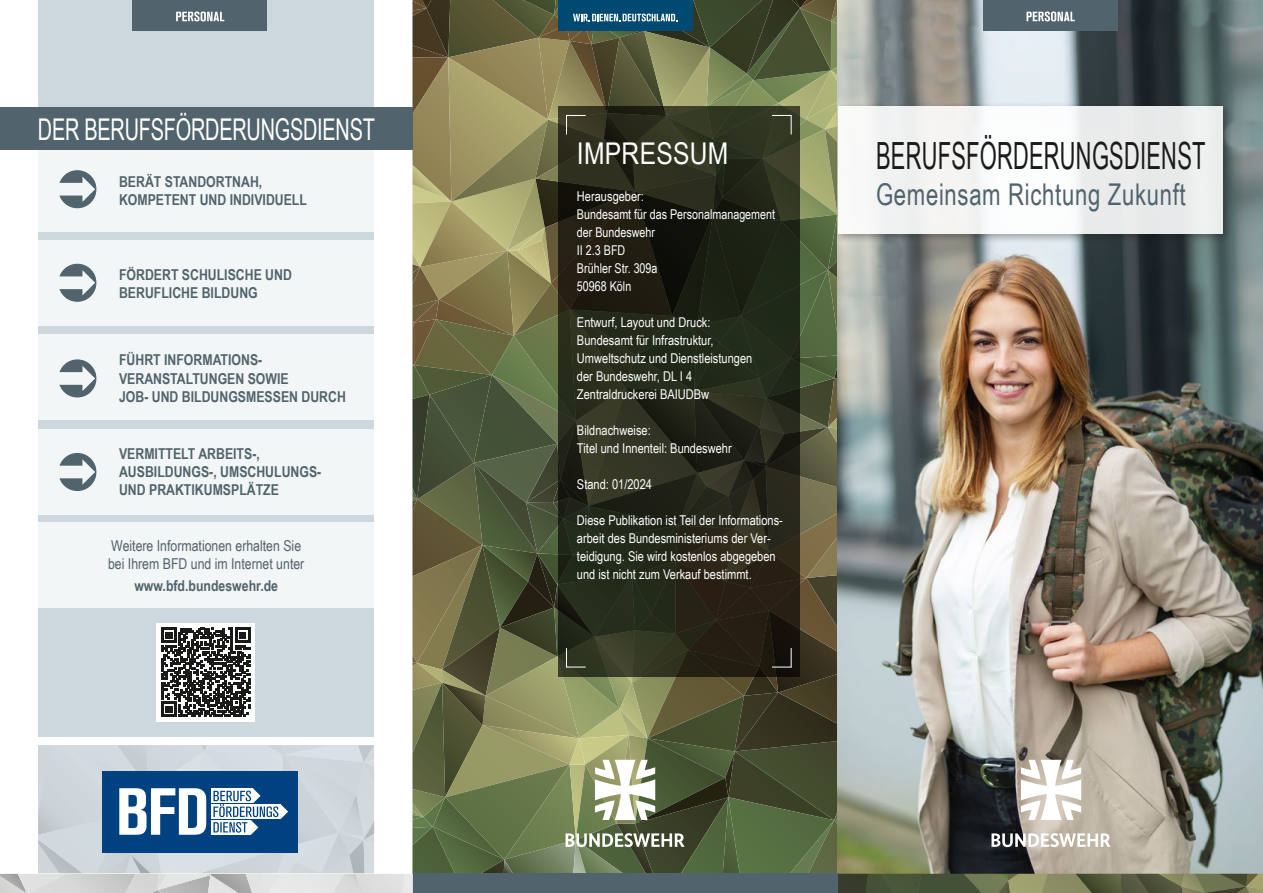
<style>
.page{position:relative;width:1263px;height:893px;background:#fff}
.page>*{position:absolute;margin:0;border:0;box-sizing:border-box;transform-origin:0 0}
.t1{font:37.5px "Arial Narrow";letter-spacing:.01em;color:#1a1a18;scale:.71 1}
.Headlines_Zwischenhe{font:30px "Arial Narrow";letter-spacing:-.01em;color:#fff;scale:.81 1}
.t2{font:30px "Arial Narrow";letter-spacing:.025em;color:#51636c;scale:.9 1}
.Headlines_Zwischenhe-2{font:30px "Arial Narrow";letter-spacing:.01em;color:#fff}
.Absatzformat_1{font:700 15px/18px "Arial Narrow";color:#51636c}
.Absatzformat_1-2{font:15px/18px "Arial Narrow";color:#51636c}
.t3{font:13.5px/18px "Arial Narrow";color:#fff}
</style>
<div class="page">
<img style="left:0;top:0;width:1263px;height:893px">
<p class="Headlines_Zwischenhe" style="left:38px;top:107px;width:418px">DER BERUFSFÖRDERUNGSDIENST</p>
<p class="Absatzformat_1" style="left:119px;top:172px;width:189px">BERÄT STANDORTNAH,<br>KOMPETENT UND INDIVIDUELL</p>
<p class="Absatzformat_1" style="left:119px;top:265px;width:174px">FÖRDERT SCHULISCHE UND<br>BERUFLICHE BILDUNG</p>
<p class="Absatzformat_1" style="left:119px;top:350px;width:228px">FÜHRT INFORMATIONS-<br>VERANSTALTUNGEN SOWIE<br>JOB- UND BILDUNGSMESSEN DURCH</p>
<p class="Absatzformat_1" style="left:119px;top:444px;width:204px">VERMITTELT ARBEITS-,<br>AUSBILDUNGS-, UMSCHULUNGS-<br>UND PRAKTIKUMSPLÄTZE</p>
<p class="Absatzformat_1-2" style="left:108px;top:536px;width:198px">Weitere Informationen erhalten Sie bei Ihrem BFD und im Internet unter</p>
<p class="Absatzformat_1" style="left:134px;top:576px;width:145px">www.bfd.bundeswehr.de</p>
<p class="Headlines_Zwischenhe-2" style="left:577px;top:132px;width:153px">IMPRESSUM</p>
<p class="t3" style="left:577px;top:186px;width:69px">Herausgeber:</p>
<p class="t3" style="left:577px;top:204px;width:200px">Bundesamt für das Personalmanagement</p>
<p class="t3" style="left:577px;top:222px;width:80px">der Bundeswehr</p>
<p class="t3" style="left:577px;top:240px;width:50px">II 2.3 BFD</p>
<p class="t3" style="left:577px;top:258px;width:82px">Brühler Str. 309a</p>
<p class="t3" style="left:577px;top:276px;width:56px">50968 Köln</p>
<p class="t3" style="left:577px;top:312px;width:135px">Entwurf, Layout und Druck:</p>
<p class="t3" style="left:577px;top:330px;width:138px">Bundesamt für Infrastruktur,</p>
<p class="t3" style="left:577px;top:348px;width:177px">Umweltschutz und Dienstleistungen</p>
<p class="t3" style="left:577px;top:366px;width:117px">der Bundeswehr, DL I 4</p>
<p class="t3" style="left:577px;top:384px;width:134px">Zentraldruckerei BAIUDBw</p>
<p class="t3" style="left:577px;top:420px;width:75px">Bildnachweise:</p>
<p class="t3" style="left:577px;top:438px;width:156px">Titel und Innenteil: Bundeswehr</p>
<p class="t3" style="left:577px;top:474px;width:77px">Stand: 01/2024</p>
<p class="t3" style="left:577px;top:510px;width:207px">Diese Publikation ist Teil der Informations&shy;arbeit des Bundesministeriums der Ver&shy;teidigung. Sie wird kostenlos abgegeben und ist nicht zum Verkauf bestimmt.</p>
<p class="t1" style="left:876px;top:129px;width:466px">BERUFSFÖRDERUNGSDIENST</p>
<p class="t2" style="left:876px;top:173px;width:346px">Gemeinsam Richtung Zukunft</p>
</div>
